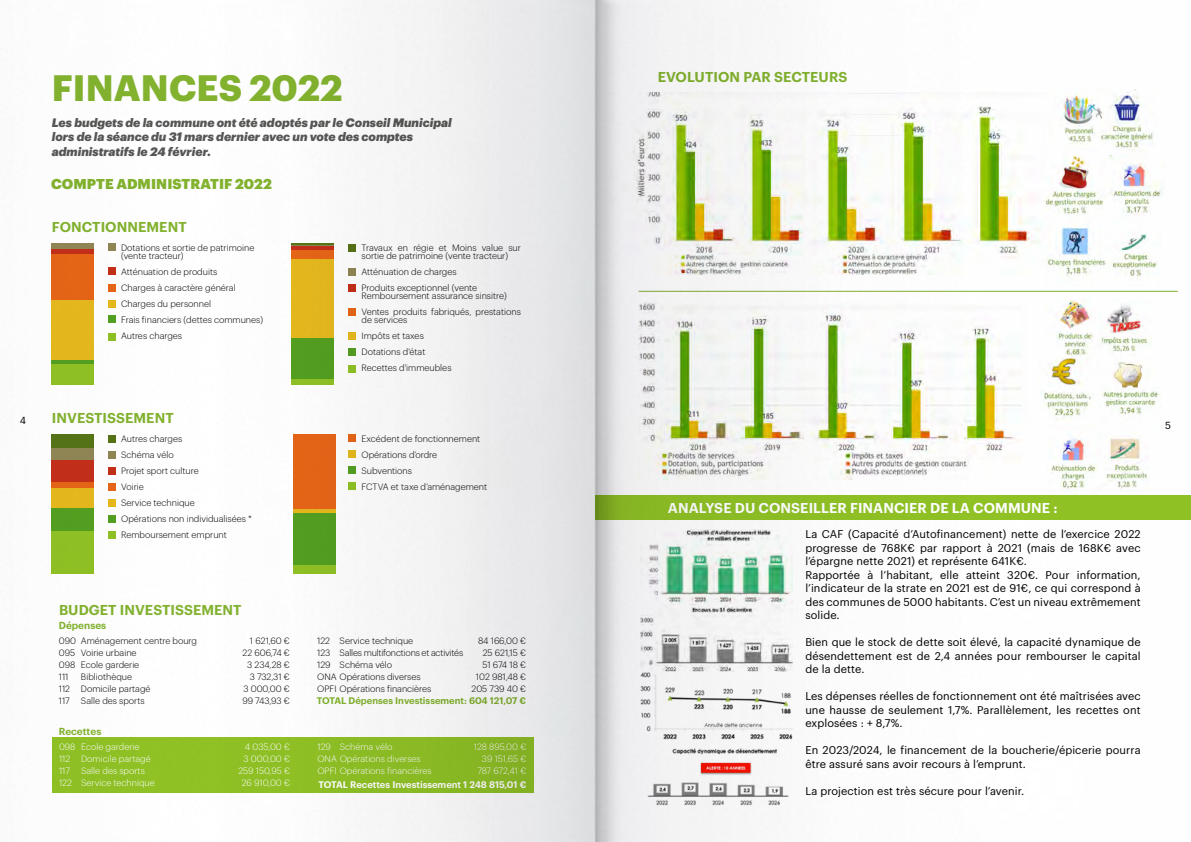
<style>
.page{position:relative;width:1191px;height:842px;background:#fff}
.page>*{position:absolute;margin:0;border:0;box-sizing:border-box;transform-origin:0 0}
.t1{font:700 36px "Graphik";letter-spacing:.005em;color:#83b32f}
.t2{font:600 14px "Graphik";letter-spacing:.005em;color:#83b32f}
.t3{font:600 14px "Graphik";letter-spacing:.005em;color:#fff}
.t4{font:900 14px "Graphik";letter-spacing:.005em;color:#83b32f}
.t5{font:italic 900 12px/14.4px "Graphik";color:#575756}
.t6{font:11px/13.5px "Graphik";letter-spacing:.01em;color:#000}
.t7{font:600 10px "Graphik";color:#83b32f}
.t8{font:10px "Graphik";color:#000}
.t9{font:600 9.4px "Graphik";color:#fff}
.t10{font:600 9.4px "Graphik";color:#83b32f}
.t11{font:300 9px/12px "Graphik";color:#000}
.t12{font:300 9px/12px "Graphik";color:#fff}
.t13{font:300 9px "Graphik";letter-spacing:-.02em;color:#000}
</style>
<div class="page">
<img style="left:51px;top:0;width:1140px;height:842px">
<p class="t8" style="left:20px;top:413px;width:8px">4</p>
<h1 class="t1" style="left:52px;top:60px;width:292px">FINANCES 2022</h1>
<h3 class="t5" style="left:52px;top:114px;width:401px">Les budgets de la commune ont été adoptés par le Conseil Municipal lors de la séance du 31 mars dernier avec un vote des comptes administratifs le 24 février.</h3>
<h2 class="t4" style="left:51px;top:173px;width:222px">COMPTE ADMINISTRATIF 2022</h2>
<h2 class="t2" style="left:52px;top:216px;width:136px">FONCTIONNEMENT</h2>
<p class="t11" style="left:121px;top:243px;width:135px;line-height:8px">Dotations et sortie de patrimoine (vente tracteur)</p>
<p class="t11" style="left:121px;top:263px;width:144px;line-height:16px">Atténuation de produits<br>Charges à caractère général<br>Charges du personnel<br>Frais financiers (dettes communes)<br>Autres charges</p>
<h2 class="t2" style="left:52px;top:407px;width:123px">INVESTISSEMENT</h2>
<p class="t11" style="left:361px;top:243px;width:161px;line-height:8px">Travaux en régie et Moins value sur sortie de patrimoine (vente tracteur)</p>
<p class="t11" style="left:361px;top:263px;width:117px;line-height:16px">Atténuation de charges<br>Produits exceptionnel (vente</p>
<p class="t11" style="left:361px;top:287px;width:161px;line-height:16px">Remboursement assurance sinsitre)<br>Ventes produits fabriqués, prestations</p>
<p class="t11" style="left:361px;top:311px;width:91px;line-height:16px">de services<br>Impôts et taxes<br>Dotations d'état<br>Recettes d'immeubles</p>
<p class="t11" style="left:121px;top:430px;width:132px;line-height:16px">Autres charges<br>Schéma vélo<br>Projet sport culture<br>Voirie<br>Service technique<br>Opérations non individualisées *<br>Remboursement emprunt</p>
<p class="t11" style="left:361px;top:430px;width:127px;line-height:16px">Excédent de fonctionnement<br>Opérations d’ordre<br>Subventions<br>FCTVA et taxe d’aménagement</p>
<h2 class="t2" style="left:59px;top:600px;width:184px">BUDGET INVESTISSEMENT</h2>
<p class="t11" style="left:81px;top:634px;width:118px">Aménagement centre bourg<br>Voirie urbaine<br>Ecole garderie<br>Bibliothèque<br>Domicile partagé<br>Salle des sports</p>
<p class="t11" style="left:242px;top:634px;width:49px;text-align:right">1 621,60 €<br>22 606,74 €<br>3 234,28 €<br>3 732,31 €<br>3 000,00 €<br>99 743,93 €</p>
<p class="t11" style="left:339px;top:634px;width:75px">Service technique</p>
<p class="t7" style="left:59px;top:617px;width:49px">Dépenses</p>
<p class="t11" style="left:59px;top:634px;width:19px">090<br>095<br>098<br>111<br>112<br>117</p>
<p class="t11" style="left:317px;top:634px;width:15px;text-align:justify">122<br>123<br>129</p>
<p class="t11" style="left:471px;top:634px;width:56px;text-align:right">84 166,00 €<br>25 621,15 €<br>51 674 18 €<br>102 981,48 €<br>205 739 40 €</p>
<p class="t13" style="left:339px;top:646px;width:125px">Salles multifonctions et activités</p>
<p class="t11" style="left:339px;top:658px;width:54px">Schéma vélo</p>
<p class="t11" style="left:317px;top:670px;width:105px">ONA Opérations diverses</p>
<p class="t11" style="left:317px;top:682px;width:116px">OPFI Opérations financières</p>
<p class="t10" style="left:317px;top:693px;width:211px">TOTAL Dépenses Investissement: 604 121,07 €</p>
<p class="t7" style="left:59px;top:723px;width:44px">Recettes</p>
<p class="t12" style="left:81px;top:740px;width:75px">Ecole garderie<br>Domicile partagé<br>Salle des sports<br>Service technique</p>
<p class="t12" style="left:238px;top:740px;width:53px;text-align:right">4 035,00 €<br>3 000,00 €<br>259 150,95 €<br>26 910,00 €</p>
<p class="t12" style="left:317px;top:740px;width:116px;text-indent:22px">Schéma vélo<br>ONA Opérations diverses<br>OPFI Opérations financières</p>
<p class="t12" style="left:59px;top:739px;width:18px">098<br>112<br>117<br>122</p>
<p class="t12" style="left:317px;top:739px;width:15px">129</p>
<p class="t12" style="left:474px;top:740px;width:54px;text-align:right">128 895,00 €<br>39 151,65 €<br>787 672,41 €</p>
<p class="t9" style="left:318px;top:777px;width:209px">TOTAL Recettes Investissement 1 248 815,01 €</p>
<h2 class="t2" style="left:657px;top:66px;width:191px">EVOLUTION PAR SECTEURS</h2>
<p class="t8" style="left:1165px;top:418px;width:7px">5</p>
<h2 class="t3" style="left:668px;top:498px;width:391px">ANALYSE DU CONSEILLER FINANCIER DE LA COMMUNE :</h2>
<p class="t6" style="left:805px;top:527px;width:337px">La CAF (Capacité d’Autofinancement) nette de l’exercice 2022 progresse de 768K€ par rapport à 2021 (mais de 168K€ avec l’épargne nette 2021) et représente 641K€.<br>Rapportée à l’habitant, elle atteint 320€. Pour information, l’indicateur de la strate en 2021 est de 91€, ce qui correspond à des communes de 5000 habitants. C’est un niveau extrêmement solide.</p>
<p class="t6" style="left:805px;top:635px;width:337px;text-align:justify">Bien que le stock de dette soit élevé, la capacité dynamique de désendettement est de 2,4 années pour rembourser le capital de la dette.</p>
<p class="t6" style="left:805px;top:689px;width:337px;text-align:justify">Les dépenses réelles de fonctionnement ont été maîtrisées avec une hausse de seulement 1,7%. Parallèlement, les recettes ont explosées : + 8,7%.</p>
<p class="t6" style="left:805px;top:743px;width:337px">En 2023/2024, le financement de la boucherie/épicerie pourra être assuré sans avoir recours à l’emprunt.</p>
<p class="t6" style="left:805px;top:783px;width:220px">La projection est très sécure pour l’avenir.</p>
</div>
